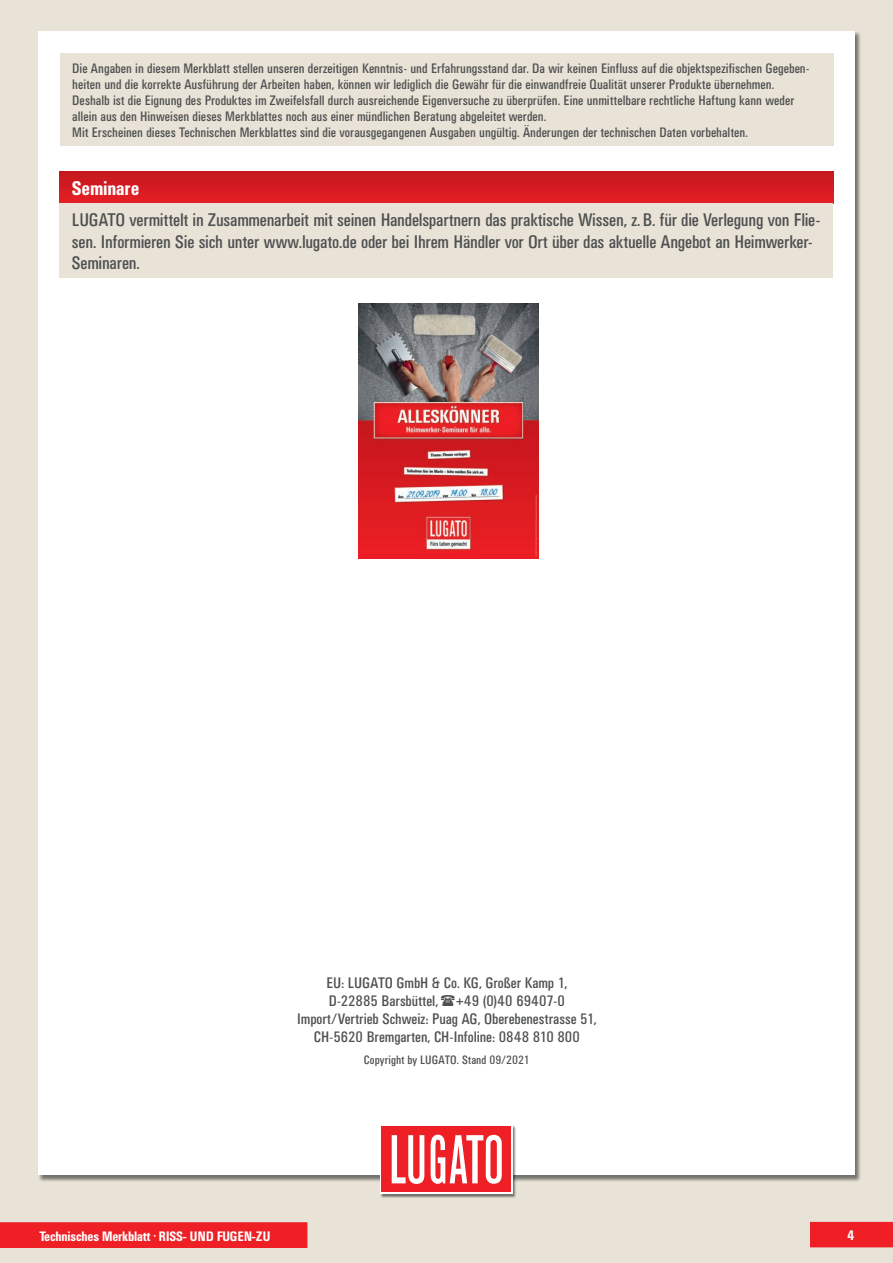
<style>
.page{position:relative;width:893px;height:1263px;background:#e9e3d7}
.page>*{position:absolute;margin:0;border:0;box-sizing:border-box;transform-origin:0 0}
.t1{font:500 condensed 19.5px "UN11";letter-spacing:.005em;color:#fff}
.t2{font:condensed 18px/21.6px "UN11";letter-spacing:-.005em;color:#4e5051}
.t3{font:condensed 15px/18px "UN11";letter-spacing:.005em;color:#4e5051;text-align:center}
.t4{font:condensed 13.5px/16.2px "UN11";letter-spacing:.01em;color:#4e5051}
.t5{font:500 condensed 13.5px "UN11";color:#fff}
.t6{font:condensed 12px "UN11";letter-spacing:.02em;color:#4e5051}
</style>
<div class="page">
<div style="left:810px;top:1222px;width:83px;height:25px;background:#ee1f25"></div>
<div style="left:38px;top:31px;width:817px;height:1144px;background:#fff"></div>
<div style="left:0;top:1222px;width:307px;height:26px;background:#ee1f25"></div>
<div style="left:60px;top:53px;width:773px;height:93px;background:#e9e3d7"></div>
<div style="left:59px;top:171px;width:774px;height:32px;background:linear-gradient(to bottom,#c3191e,#e51e25)"></div>
<div style="left:59px;top:203px;width:774px;height:75px;background:#e9e3d7"></div>
<img style="left:358px;top:303px;width:181px;height:255px">
<div style="left:380px;top:1125px;width:137px;height:73px;background:#101314;opacity:.55"></div>
<svg style="left:380px;top:1125px;width:133px;height:69px"></svg>
<div style="left:382px;top:1126px;width:129px;height:66px;background:#ee1f25"></div>
<svg style="left:392px;top:1135px;width:32px;height:49px"></svg>
<svg style="left:430px;top:1135px;width:72px;height:49px"></svg>
<p class="t4" style="left:72px;top:60px;width:739px">Die Angaben in diesem Merkblatt stellen unseren derzeitigen Kenntnis- und Erfahrungsstand dar. Da wir keinen Einfluss auf die objektspezifischen Gegeben&shy;heiten und die korrekte Ausführung der Arbeiten haben, können wir lediglich die Gewähr für die einwandfreie Qualität unserer Produkte übernehmen.<br>Deshalb ist die Eignung des Produktes im Zweifelsfall durch ausreichende Eigenversuche zu überprüfen. Eine unmittelbare rechtliche Haftung kann weder allein aus den Hinweisen dieses Merkblattes noch aus einer mündlichen Beratung abgeleitet werden.<br>Mit Erscheinen dieses Technischen Merkblattes sind die vorausgegangenen Ausgaben ungültig. Änderungen der technischen Daten vorbehalten.</p>
<h1 class="t1" style="left:72px;top:177px;width:69px">Seminare</h1>
<p class="t2" style="left:72px;top:209px;width:750px">LUGATO vermittelt in Zusammenarbeit mit seinen Handelspartnern das praktische Wissen, z.B. für die Verlegung von Flie&shy;sen. Informieren Sie sich unter www.lugato.de oder bei Ihrem Händler vor Ort über das aktuelle Angebot an Heimwerker-<br>Seminaren.</p>
<p class="t3" style="left:297px;top:974px;width:301px">EU: LUGATO GmbH &amp; Co. KG, Großer Kamp 1,<br>D-22885 Barsbüttel, +49 (0)40 69407-0<br>Import/Vertrieb Schweiz: Puag AG, Oberebenestrasse 51, CH-5620 Bremgarten, CH-Infoline: 0848 810 800</p>
<p class="t6" style="left:364px;top:1053px;width:167px">Copyright by LUGATO. Stand 09/2021</p>
<p class="t5" style="left:39px;top:1228px;width:232px">Technisches Merkblatt <sup>•</sup> RISS- UND FUGEN-ZU</p>
<p class="t5" style="left:847px;top:1227px;width:8px">4</p>
</div>
